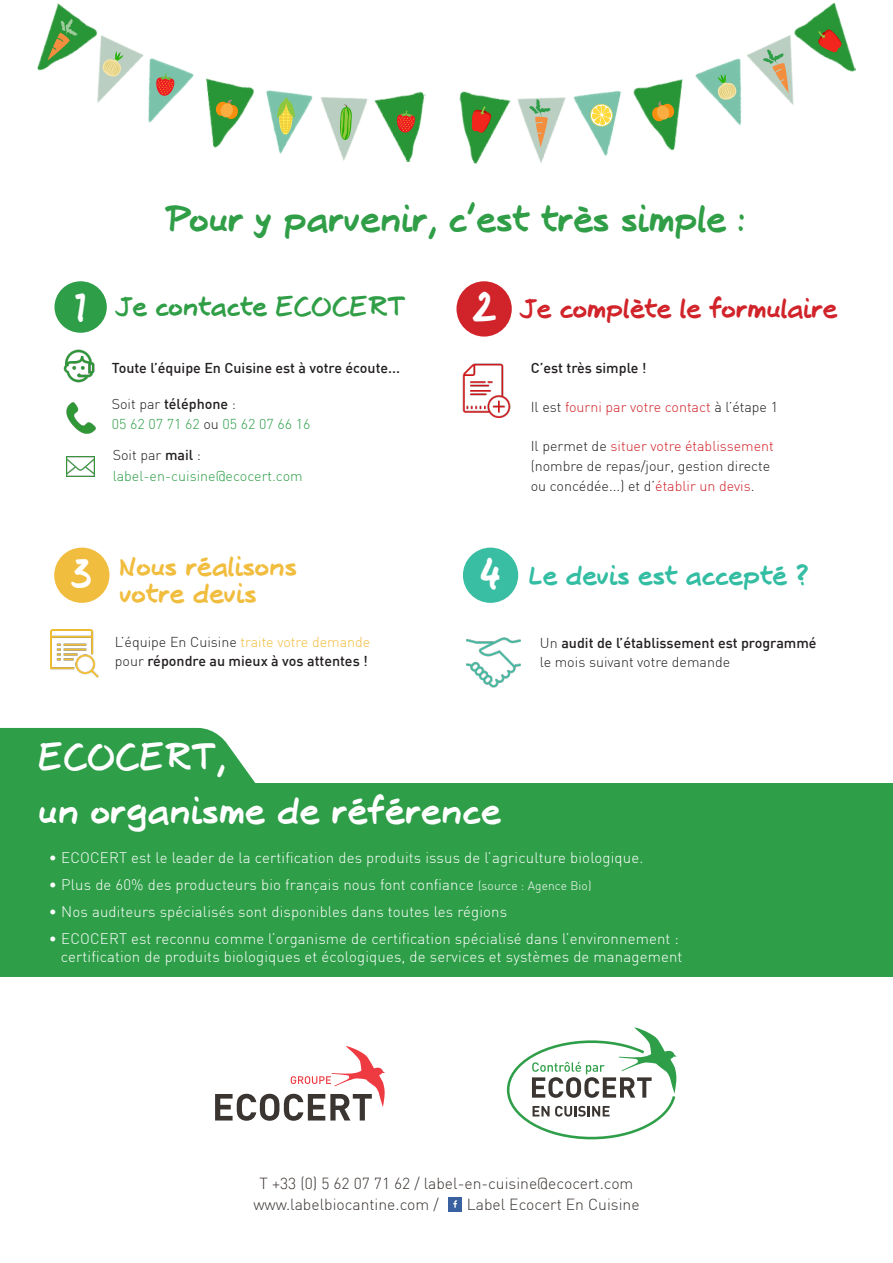
<style>
.page{position:relative;width:893px;height:1263px;background:#fff}
.page>*{position:absolute;margin:0;border:0;box-sizing:border-box;transform-origin:0 0}
.t1{font:700 36px "Josschrift";color:#fff}
.t2{font:700 33px "Josschrift";letter-spacing:.01em;color:#fff}
.t3{font:700 33px "Josschrift";color:#309e47}
.t4{font:700 24px "Josschrift";color:#f1bd3e}
.t5{font:700 24px "Josschrift";color:#d1232a}
.t6{font:700 24px "Josschrift";color:#33bda3}
.t7{font:700 24px "Josschrift";color:#309e47}
.t8{font:300 15.75px "DIN";color:#3b3532}
.t9{font:300 15px "DIN";letter-spacing:.01em;color:#fff}
.t10{font:500 14.1px "DIN";color:#231f20}
.t11{font:300 14.1px/19.6px "DIN";color:#231f20}
.t12{font:300 14.1px "DIN";color:#2e9e48}
.t13{font:300 14.1px "DIN";color:#d1232a}
.t14{font:300 14.1px "DIN";color:#f1bd3e}
.s1{font-weight:300}
.s2{color:#231f20}
.s3{font-weight:500}
.s4{color:#d1232a}
.s5{font-size:12px}
</style>
<div class="page">
<img style="left:459px;top:3px;width:397px;height:161px">
<img style="left:37px;top:3px;width:389px;height:159px">
<div style="left:0;top:783px;width:893px;height:194px;background:#2e9e48"></div>
<svg style="left:0;top:728px;width:256px;height:55px"></svg>
<div style="left:55px;top:281px;width:52px;height:52px;background:#2e9e48;border-radius:50%"></div>
<div style="left:456px;top:281px;width:56px;height:56px;background:#d1232a;border-radius:50%"></div>
<div style="left:54px;top:548px;width:55px;height:55px;background:#f1bd3e;border-radius:50%"></div>
<div style="left:463px;top:548px;width:55px;height:55px;background:#39bda3;border-radius:50%"></div>
<svg style="left:215px;top:99px;width:24px;height:21px"></svg>
<svg style="left:277px;top:98px;width:18px;height:35px"></svg>
<svg style="left:589px;top:103px;width:25px;height:24px"></svg>
<svg style="left:339px;top:104px;width:13px;height:36px"></svg>
<svg style="left:472px;top:106px;width:20px;height:28px"></svg>
<svg style="left:155px;top:73px;width:21px;height:23px"></svg>
<svg style="left:100px;top:51px;width:23px;height:27px"></svg>
<svg style="left:529px;top:99px;width:22px;height:48px"></svg>
<svg style="left:651px;top:101px;width:24px;height:21px"></svg>
<svg style="left:395px;top:110px;width:22px;height:23px"></svg>
<svg style="left:716px;top:74px;width:22px;height:26px"></svg>
<svg style="left:763px;top:49px;width:26px;height:44px"></svg>
<svg style="left:47px;top:19px;width:30px;height:41px"></svg>
<svg style="left:818px;top:29px;width:25px;height:24px"></svg>
<svg style="left:507px;top:1027px;width:170px;height:112px"></svg>
<svg style="left:215px;top:1046px;width:170px;height:75px"></svg>
<div style="left:448px;top:1197px;width:14px;height:14px;background:#39619f"></div>
<svg style="left:453px;top:1200px;width:4px;height:8px"></svg>
<img style="left:466px;top:637px;width:54px;height:51px">
<img style="left:67px;top:456px;width:28px;height:21px">
<img style="left:66px;top:402px;width:30px;height:31px">
<img style="left:50px;top:629px;width:49px;height:49px">
<img style="left:63px;top:349px;width:32px;height:34px">
<img style="left:462px;top:363px;width:49px;height:55px">
<p class="t3" style="left:165px;top:196px;width:582px">Pour y parvenir, c’est très simple :</p>
<p class="t2" style="left:75px;top:286px;width:13px">1</p>
<p class="t7" style="left:117px;top:290px;width:290px">Je contacte ECOCERT</p>
<p class="t10" style="left:112px;top:359px;width:290px">Toute l’équipe En Cuisine est à votre écoute...</p>
<p class="t10" style="left:112px;top:395px;width:126px"><span class="s1">Soit par</span> téléphone <span class="s1">:</span></p>
<p class="t12" style="left:112px;top:415px;width:200px">05 62 07 71 62 <span class="s2">ou</span> 05 62 07 66 16</p>
<p class="t11" style="left:113px;top:445px;width:90px">Soit par <span class="s3">mail</span> :</p>
<p class="t12" style="left:113px;top:467px;width:192px">label-en-cuisine@ecocert.com</p>
<p class="t2" style="left:70px;top:553px;width:23px">3</p>
<p class="t4" style="left:120px;top:550px;width:179px">Nous réalisons</p>
<p class="t4" style="left:120px;top:577px;width:138px">votre devis</p>
<p class="t14" style="left:115px;top:633px;width:257px"><span class="s2">L’équipe En Cuisine</span> traite votre demande</p>
<p class="t10" style="left:115px;top:652px;width:255px"><span class="s1">pour</span> répondre au mieux à vos attentes !</p>
<p class="t2" style="left:38px;top:735px;width:189px">ECOCERT,</p>
<p class="t1" style="left:472px;top:283px;width:25px">2</p>
<p class="t5" style="left:521px;top:293px;width:318px">Je complète le formulaire</p>
<p class="t10" style="left:531px;top:358px;width:117px">C’est très simple !</p>
<p class="t13" style="left:531px;top:398px;width:249px"><span class="s2">Il est</span> fourni par votre contact <span class="s2">à l’étape 1</span></p>
<p class="t11" style="left:531px;top:436px;width:245px">Il permet de <span class="s4">situer votre établissement </span>(nombre de repas/jour, gestion directe</p>
<p class="t11" style="left:531px;top:476px;width:225px">ou concédée...) et d’<span class="s4">établir un devis</span>.</p>
<p class="t1" style="left:480px;top:549px;width:23px">4</p>
<p class="t6" style="left:529px;top:559px;width:282px">Le devis est accepté ?</p>
<p class="t10" style="left:540px;top:634px;width:278px"><span class="s1">Un</span> audit de l’établissement est programmé</p>
<p class="t11" style="left:540px;top:652px;width:192px">le mois suivant votre demande</p>
<p class="t2" style="left:38px;top:789px;width:464px">un organisme de référence</p>
<p class="t9" style="left:49px;top:848px;width:596px">• ECOCERT est le leader de la certification des produits issus de l’agriculture biologique.</p>
<p class="t9" style="left:49px;top:875px;width:544px">• Plus de 60% des producteurs bio français nous font confiance <span class="s5">(source : Agence Bio)</span></p>
<p class="t9" style="left:49px;top:902px;width:460px">• Nos auditeurs spécialisés sont disponibles dans toutes les régions</p>
<p class="t9" style="left:49px;top:929px;width:631px">• ECOCERT est reconnu comme l’organisme de certification spécialisé dans l’environnement :</p>
<p class="t9" style="left:61px;top:947px;width:623px">certification de produits biologiques et écologiques, de services et systèmes de management</p>
<p class="t8" style="left:260px;top:1174px;width:375px">T +33 (0) 5 62 07 71 62 / label-en-cuisine@ecocert.com</p>
<p class="t8" style="left:253px;top:1195px;width:187px">www.labelbiocantine.com /</p>
<p class="t8" style="left:467px;top:1195px;width:174px">Label Ecocert En Cuisine</p>
</div>
